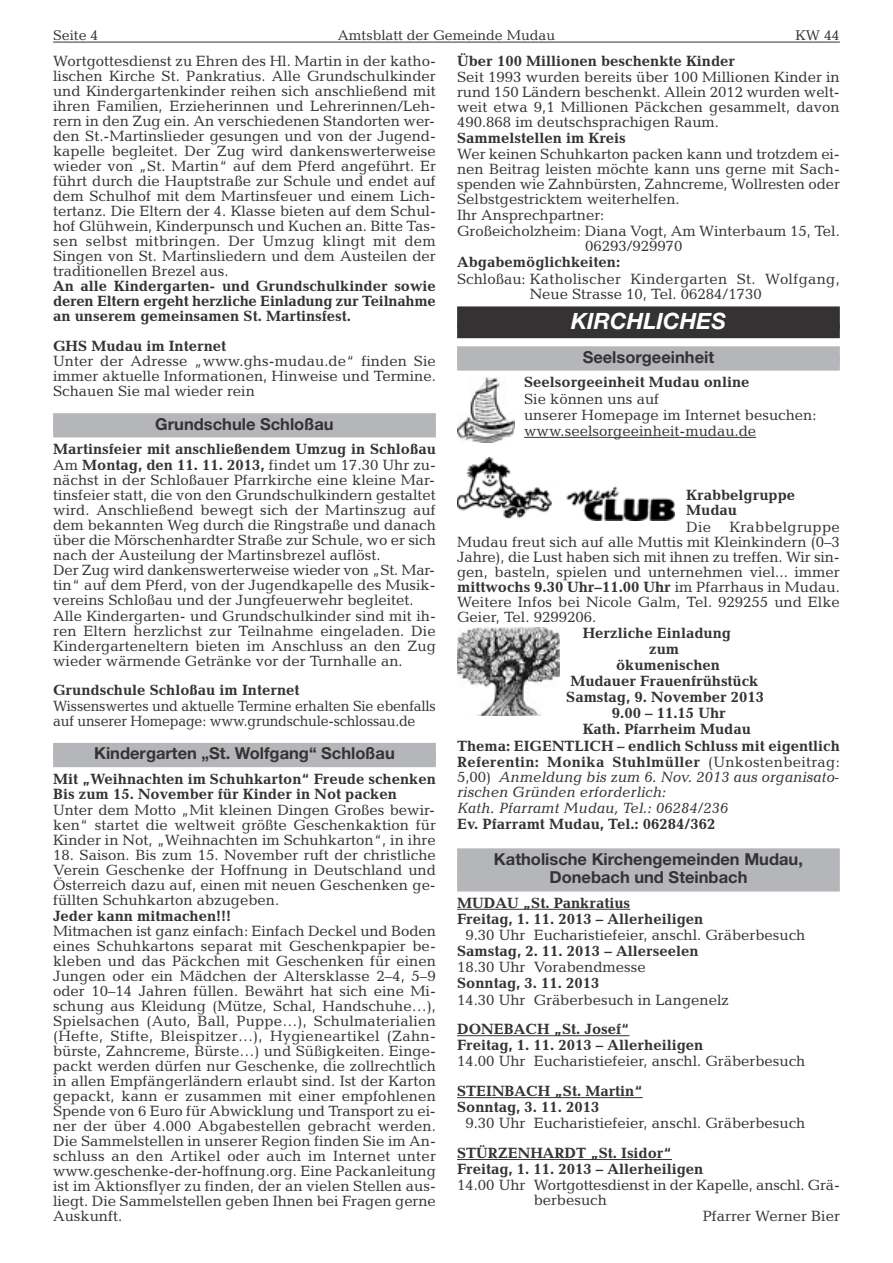
<style>
.page{position:relative;width:893px;height:1263px;background:#fff}
.page>*{position:absolute;margin:0;border:0;box-sizing:border-box;transform-origin:0 0}
.t1{font:italic 700 22.5px "Helvetica Neue";color:#fff}
.t2{font:700 16.5px/18px "Helvetica Neue";color:#353234;text-align:center}
.t3{font:15px/15px "Candida";color:#353234;text-align:justify}
.t4{font:700 15px/16.2px "Candida";color:#353234}
.t5{font:italic 15px "Candida";color:#353234}
.t6{font:15px/15px "Candida";color:#353234;scale:.95 1}
.t7{font:15px/15px "Candida";letter-spacing:.02em;color:#353234;text-align:center}
.t8{font:700 15px "Candida";letter-spacing:.02em;color:#353234}
.t9{font:14.25px "Candida";color:#353234}
.s1{font-weight:700}
.s2{font-weight:400}
.s3{font-style:normal}
</style>
<div class="page">
<div style="left:53px;top:413px;width:383px;height:17px;background:#b5b6b9"></div>
<div style="left:53px;top:422px;width:383px;height:15px;background:#b5b6b9"></div>
<div style="left:53px;top:743px;width:383px;height:16px;background:#b5b6b9"></div>
<div style="left:53px;top:752px;width:383px;height:15px;background:#b5b6b9"></div>
<div style="left:457px;top:306px;width:383px;height:23px;background:#353234"></div>
<div style="left:457px;top:325px;width:383px;height:13px;background:#353234"></div>
<div style="left:457px;top:346px;width:383px;height:17px;background:#b5b6b9"></div>
<div style="left:457px;top:356px;width:383px;height:15px;background:#b5b6b9"></div>
<hr style="left:524px;top:437px;width:232px;height:1px;background:#353234">
<div style="left:457px;top:848px;width:383px;height:27px;background:#b5b6b9"></div>
<div style="left:457px;top:875px;width:383px;height:16px;background:#b5b6b9"></div>
<hr style="left:457px;top:909px;width:173px;height:1px;background:#353234">
<hr style="left:457px;top:1035px;width:172px;height:1px;background:#353234">
<hr style="left:457px;top:1097px;width:186px;height:1px;background:#353234">
<hr style="left:457px;top:1159px;width:215px;height:1px;background:#353234">
<img style="left:457px;top:627px;width:102px;height:89px">
<img style="left:457px;top:458px;width:218px;height:62px">
<img style="left:457px;top:377px;width:57px;height:65px">
<hr style="left:53px;top:42px;width:787px;height:1px;background:#353234">
<p class="t9" style="left:53px;top:30px;width:47px">Seite 4</p>
<p class="t9" style="left:338px;top:30px;width:219px">Amtsblatt der Gemeinde Mudau</p>
<p class="t9" style="left:795px;top:30px;width:46px">KW 44</p>
<p class="t3" style="left:53px;top:55px;width:384px">Wortgottesdienst zu Ehren des Hl. Martin in der katho&shy;lischen Kirche St. Pankratius. Alle Grundschulkinder und Kindergartenkinder reihen sich anschließend mit ihren Familien, Erzieherinnen und Lehrerinnen/Leh&shy;rern in den Zug ein. An verschiedenen Standorten wer&shy;den St.-Martinslieder gesungen und von der Jugend&shy;kapelle begleitet. Der Zug wird dankenswerterweise wieder von „St. Martin“ auf dem Pferd angeführt. Er führt durch die Hauptstraße zur Schule und endet auf dem Schulhof mit dem Martinsfeuer und einem Lich&shy;tertanz. Die Eltern der 4. Klasse bieten auf dem Schul&shy;hof Glühwein, Kinderpunsch und Kuchen an. Bitte Tas&shy;sen selbst mitbringen. Der Umzug klingt mit dem Singen von St. Martinsliedern und dem Austeilen der traditionellen Brezel aus.</p>
<p class="t4" style="left:53px;top:280px;width:384px;line-height:15px;text-align:justify">An alle Kindergarten- und Grundschulkinder sowie deren Eltern ergeht herzliche Einladung zur Teilnahme an unserem gemeinsamen St. Martinsfest.</p>
<p class="t4" style="left:53px;top:339px;width:175px">GHS Mudau im Internet</p>
<p class="t3" style="left:53px;top:355px;width:384px">Unter der Adresse „www.ghs-mudau.de“ finden Sie immer aktuelle Informationen, Hinweise und Termine.<br>Schauen Sie mal wieder rein</p>
<p class="t2" style="left:155px;top:416px;width:180px">Grundschule Schloßau</p>
<p class="t3" style="left:53px;top:443px;width:384px;text-align:left"><span class="s1">Martinsfeier mit anschließendem Umzug in Schloßau </span>Am <span class="s1">Montag, den 11. 11. 2013,</span> findet um 17.30 Uhr zu&shy;nächst in der Schloßauer Pfarrkirche eine kleine Mar&shy;tinsfeier statt, die von den Grundschulkindern gestaltet wird. Anschließend bewegt sich der Martinszug auf dem bekannten Weg durch die Ringstraße und danach über die Mörschenhardter Straße zur Schule, wo er sich nach der Austeilung der Martinsbrezel auflöst.<br>Der Zug wird dankenswerterweise wieder von „St. Mar&shy;tin“ auf dem Pferd, von der Jugendkapelle des Musik&shy;vereins Schloßau und der Jungfeuerwehr begleitet.<br>Alle Kindergarten- und Grundschulkinder sind mit ih&shy;ren Eltern herzlichst zur Teilnahme eingeladen. Die Kindergarteneltern bieten im Anschluss an den Zug wieder wärmende Getränke vor der Turnhalle an.</p>
<p class="t4" style="left:53px;top:684px;width:248px">Grundschule Schloßau im Internet</p>
<p class="t6" style="left:53px;top:700px;width:404px">Wissenswertes und aktuelle Termine erhalten Sie ebenfalls auf unserer Homepage: www.grundschule-schlossau.de</p>
<p class="t2" style="left:94px;top:746px;width:302px">Kindergarten „St. Wolfgang“ Schloßau</p>
<p class="t4" style="left:53px;top:772px;width:384px;line-height:15.8px">Mit „Weihnachten im Schuhkarton“ Freude schenken<br>Bis zum 15. November für Kinder in Not packen</p>
<p class="t3" style="left:53px;top:804px;width:384px">Unter dem Motto „Mit kleinen Dingen Großes bewir&shy;ken“ startet die weltweit größte Geschenkaktion für Kinder in Not, „Weihnachten im Schuhkarton“, in ihre</p>
<p class="t3" style="left:53px;top:849px;width:384px">18. Saison. Bis zum 15. November ruft der christliche Verein Geschenke der Hoffnung in Deutschland und Österreich dazu auf, einen mit neuen Geschenken ge&shy;füllten Schuhkarton abzugeben.</p>
<p class="t4" style="left:53px;top:909px;width:180px">Jeder kann mitmachen!!!</p>
<p class="t3" style="left:53px;top:925px;width:384px">Mitmachen ist ganz einfach: Einfach Deckel und Boden eines Schuhkartons separat mit Geschenkpapier be&shy;kleben und das Päckchen mit Geschenken für einen Jungen oder ein Mädchen der Altersklasse 2–4, 5–9 oder 10–14 Jahren füllen. Bewährt hat sich eine Mi&shy;schung aus Kleidung (Mütze, Schal, Handschuhe…), Spielsachen (Auto, Ball, Puppe…), Schulmaterialien (Hefte, Stifte, Bleispitzer…), Hygieneartikel (Zahn&shy;bürste, Zahncreme, Bürste…) und Süßigkeiten. Einge&shy;packt werden dürfen nur Geschenke, die zollrechtlich in allen Empfängerländern erlaubt sind. Ist der Karton gepackt, kann er zusammen mit einer empfohlenen Spende von 6 Euro für Abwicklung und Transport zu ei&shy;ner der über 4.000 Abgabestellen gebracht werden.<br>Die Sammelstellen in unserer Region finden Sie im An&shy;schluss an den Artikel oder auch im Internet unter www.geschenke-der-hoffnung.org. Eine Packanleitung ist im Aktionsflyer zu finden, der an vielen Stellen aus&shy;liegt. Die Sammelstellen geben Ihnen bei Fragen gerne Auskunft.</p>
<p class="t4" style="left:457px;top:54px;width:279px">Über 100 Millionen beschenkte Kinder</p>
<p class="t3" style="left:457px;top:71px;width:384px">Seit 1993 wurden bereits über 100 Millionen Kinder in rund 150 Ländern beschenkt. Allein 2012 wurden welt&shy;weit etwa 9,1 Millionen Päckchen gesammelt, davon 490.868 im deutschsprachigen Raum.</p>
<p class="t4" style="left:457px;top:131px;width:170px">Sammelstellen im Kreis</p>
<p class="t3" style="left:457px;top:148px;width:384px">Wer keinen Schuhkarton packen kann und trotzdem ei-</p>
<p class="t3" style="left:457px;top:163px;width:384px">nen Beitrag leisten möchte kann uns gerne mit Sach-</p>
<p class="t3" style="left:457px;top:178px;width:384px">spenden wie Zahnbürsten, Zahncreme, Wollresten oder</p>
<p class="t3" style="left:457px;top:193px;width:224px">Selbstgestricktem weiterhelfen.</p>
<p class="t3" style="left:457px;top:209px;width:149px">Ihr Ansprechpartner:</p>
<p class="t3" style="left:457px;top:225px;width:384px">Großeicholzheim: Diana Vogt, Am Winterbaum 15, Tel.</p>
<p class="t3" style="left:585px;top:240px;width:99px">06293/929970</p>
<p class="t4" style="left:457px;top:256px;width:165px">Abgabemöglichkeiten:</p>
<p class="t7" style="left:457px;top:272px;width:384px">Schloßau: Katholischer Kindergarten St. Wolfgang,<br>Neue Strasse 10, Tel. 06284/1730</p>
<h1 class="t1" style="left:571px;top:313px;width:156px">KIRCHLICHES</h1>
<p class="t2" style="left:583px;top:349px;width:133px">Seelsorgeeinheit</p>
<p class="t4" style="left:524px;top:376px;width:227px">Seelsorgeeinheit Mudau online</p>
<p class="t3" style="left:524px;top:392px;width:294px;line-height:16.2px;text-align:left">Sie können uns auf<br>unserer Homepage im Internet besuchen: www.seelsorgeeinheit-mudau.de</p>
<p class="t4" style="left:686px;top:489px;width:111px;line-height:15px">Krabbelgruppe<br>Mudau</p>
<p class="t3" style="left:457px;top:520px;width:384px;text-indent:229px">Die Krabbelgruppe Mudau freut sich auf alle Muttis mit Kleinkindern (0–3<br>Jahre), die Lust haben sich mit ihnen zu treffen. Wir sin&shy;gen, basteln, spielen und unternehmen viel... immer <span class="s1">mittwochs 9.30 Uhr–11.00 Uhr</span> im Pfarrhaus in Mudau.<br>Weitere Infos bei Nicole Galm, Tel. 929255 und Elke Geier, Tel. 9299206.</p>
<p class="t4" style="left:583px;top:626px;width:150px">Herzliche Einladung</p>
<p class="t4" style="left:649px;top:642px;width:31px">zum</p>
<p class="t4" style="left:616px;top:658px;width:106px">ökumenischen</p>
<p class="t4" style="left:570px;top:674px;width:190px">Mudauer Frauenfrühstück</p>
<p class="t4" style="left:566px;top:690px;width:200px">Samstag, 9. November 2013</p>
<p class="t4" style="left:612px;top:707px;width:116px">9.00 – 11.15 Uhr</p>
<p class="t4" style="left:583px;top:723px;width:170px">Kath. Pfarrheim Mudau</p>
<p class="t4" style="left:457px;top:739px;width:384px">Thema: EIGENTLICH – endlich Schluss mit eigentlich</p>
<p class="t8" style="left:457px;top:756px;width:384px">Referentin: Monika Stuhlmüller <span class="s2">(Unkostenbeitrag:</span></p>
<p class="t5" style="left:457px;top:771px;width:383px"><span class="s3">5,00)</span> Anmeldung bis zum 6. Nov. 2013 aus organisato-</p>
<p class="t5" style="left:457px;top:786px;width:210px">rischen Gründen erforderlich:</p>
<p class="t5" style="left:457px;top:802px;width:273px">Kath. Pfarramt Mudau, Tel.: 06284/236</p>
<p class="t4" style="left:457px;top:817px;width:260px">Ev. Pfarramt Mudau, Tel.: 06284/362</p>
<p class="t2" style="left:494px;top:852px;width:310px">Katholische Kirchengemeinden Mudau,<br>Donebach und Steinbach</p>
<p class="t4" style="left:457px;top:896px;width:248px">MUDAU „St. Pankratius<br>Freitag, 1. 11. 2013 – Allerheiligen</p>
<p class="t3" style="left:465px;top:929px;width:341px">9.30 Uhr Eucharistiefeier, anschl. Gräberbesuch</p>
<p class="t4" style="left:457px;top:944px;width:243px">Samstag, 2. 11. 2013 – Allerseelen</p>
<p class="t3" style="left:457px;top:961px;width:190px">18.30 Uhr Vorabendmesse</p>
<p class="t4" style="left:457px;top:977px;width:144px">Sonntag, 3. 11. 2013</p>
<p class="t3" style="left:457px;top:993px;width:273px">14.30 Uhr Gräberbesuch in Langenelz</p>
<p class="t4" style="left:457px;top:1022px;width:248px">DONEBACH „St. Josef“<br>Freitag, 1. 11. 2013 – Allerheiligen</p>
<p class="t3" style="left:457px;top:1055px;width:350px">14.00 Uhr Eucharistiefeier, anschl. Gräberbesuch</p>
<p class="t4" style="left:457px;top:1084px;width:187px">STEINBACH „St. Martin“<br>Sonntag, 3. 11. 2013</p>
<p class="t3" style="left:465px;top:1117px;width:341px">9.30 Uhr Eucharistiefeier, anschl. Gräberbesuch</p>
<p class="t4" style="left:457px;top:1146px;width:248px">STÜRZENHARDT „St. Isidor“<br>Freitag, 1. 11. 2013 – Allerheiligen</p>
<p class="t3" style="left:457px;top:1179px;width:384px">14.00 Uhr Wortgottesdienst in der Kapelle, anschl. Grä-</p>
<p class="t3" style="left:534px;top:1194px;width:75px">berbesuch</p>
<p class="t3" style="left:703px;top:1210px;width:139px">Pfarrer Werner Bier</p>
</div>
